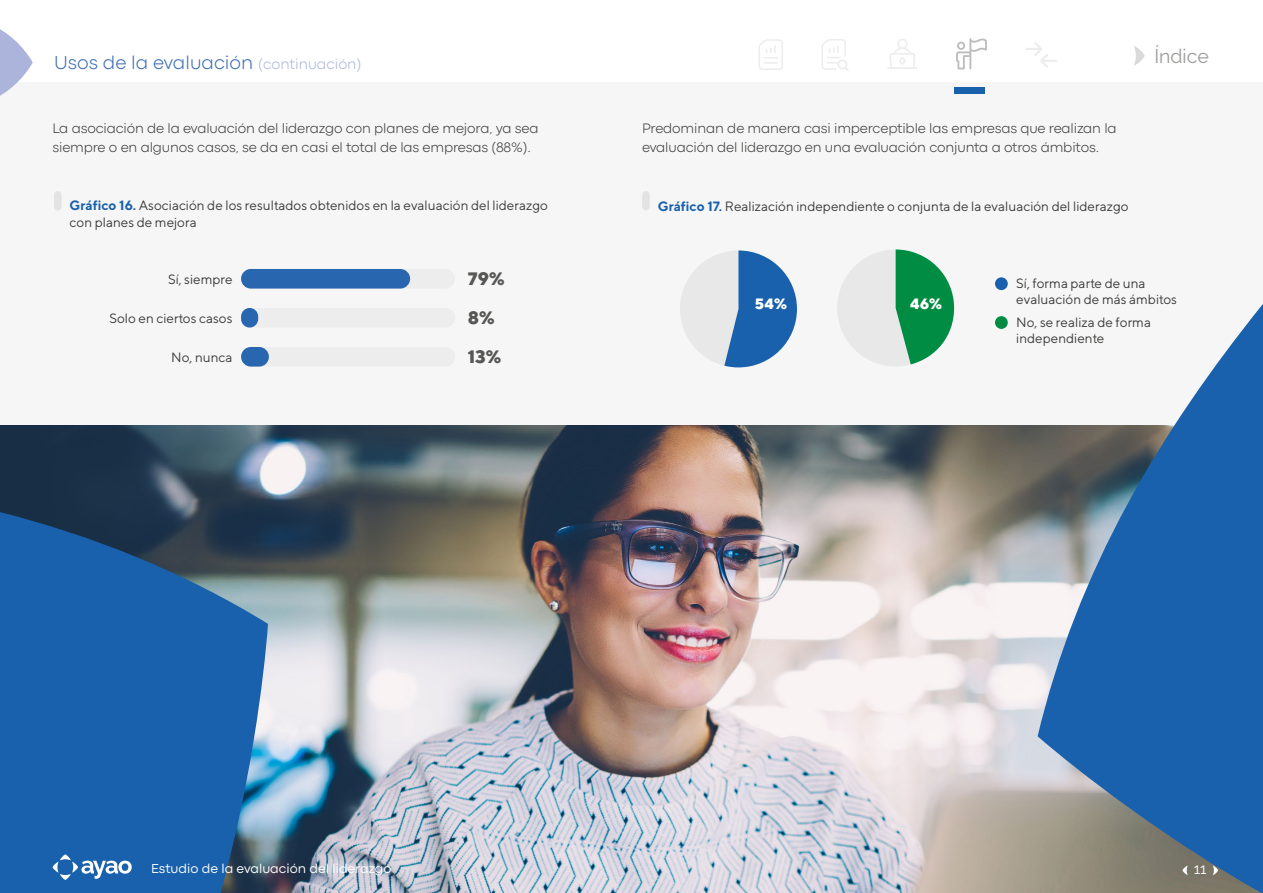
<style>
.page{position:relative;width:1263px;height:893px;background:#fff}
.page>*{position:absolute;margin:0;border:0;box-sizing:border-box;transform-origin:0 0}
.t1{font:300 19.5px "Codec Pro";color:#3a6db4}
.t2{font:19.5px "Raleway";color:#9d9d9c}
.t3{font:800 18px "TT Norms";color:#575756}
.t4{font:800 15px "TT Norms";color:#fff}
.t5{font:15px "Raleway";color:#fff}
.t6{font:300 14.25px/19.5px "Codec Pro";letter-spacing:-.01em;color:#3c3c3b}
.t7{font:13.5px/15.8px "TT Norms";color:#3c3c3b}
.t8{font:13.5px "Codec Pro News";color:#fff}
.s1{font-size:15px;color:#acb4dc}
.s2{font-weight:700;color:#1961ac}
</style>
<div class="page">
<svg style="left:1134px;top:46px;width:11px;height:20px"></svg>
<div style="left:0;top:82px;width:1263px;height:811px;background:#f6f6f6"></div>
<svg style="left:680px;top:250px;width:117px;height:117px"></svg>
<svg style="left:837px;top:249px;width:117px;height:117px"></svg>
<svg style="left:0;top:29px;width:33px;height:67px"></svg>
<div style="left:54px;top:195px;width:8px;height:12px;background:#e3e3e3"></div>
<div style="left:642px;top:195px;width:8px;height:12px;background:#e3e3e3"></div>
<div style="left:995px;top:316px;width:13px;height:13px;background:#008c43;border-radius:50%"></div>
<div style="left:995px;top:277px;width:13px;height:13px;background:#1961ac;border-radius:50%"></div>
<img style="left:0;top:425px;width:1037px;height:468px">
<svg style="left:0;top:512px;width:268px;height:381px;background:#2160a0"></svg>
<svg style="left:1037px;top:304px;width:226px;height:589px;fill:#1961ac"></svg>
<svg style="left:1213px;top:865px;width:5px;height:10px"></svg>
<svg style="left:1182px;top:865px;width:6px;height:10px"></svg>
<svg style="left:52px;top:854px;width:80px;height:26px"></svg>
<svg style="left:1026px;top:42px;width:31px;height:26px"></svg>
<svg style="left:956px;top:38px;width:31px;height:31px"></svg>
<svg style="left:888px;top:39px;width:29px;height:30px"></svg>
<svg style="left:822px;top:39px;width:27px;height:32px"></svg>
<div style="left:954px;top:87px;width:30px;height:7px;background:#1961ac"></div>
<svg style="left:759px;top:39px;width:24px;height:31px"></svg>
<div style="left:241px;top:269px;width:214px;height:20px;background:#ededed;border-radius:10px"></div>
<div style="left:241px;top:308px;width:214px;height:20px;background:#ededed;border-radius:10px"></div>
<div style="left:241px;top:347px;width:214px;height:20px;background:#ededed;border-radius:10px"></div>
<div style="left:241px;top:269px;width:169px;height:20px;background:#2966b0;border-radius:10px"></div>
<div style="left:241px;top:308px;width:17px;height:20px;background:#2966b0;border-radius:9px"></div>
<div style="left:241px;top:347px;width:28px;height:20px;background:#2966b0;border-radius:10px"></div>
<h1 class="t1" style="left:54px;top:51px;width:309px">Usos de la evaluación <span class="s1">(continuación)</span></h1>
<p class="t6" style="left:52px;top:118px;width:488px">La asociación de la evaluación del liderazgo con planes de mejora, ya sea siempre o en algunos casos, se da en casi el total de las empresas (88%).</p>
<p class="t6" style="left:642px;top:118px;width:476px">Predominan de manera casi imperceptible las empresas que realizan la evaluación del liderazgo en una evaluación conjunta a otros ámbitos.</p>
<p class="t7" style="left:70px;top:197px;width:480px;line-height:16.2px"><span class="s2">Gráfico 16.</span> Asociación de los resultados obtenidos en la evaluación del liderazgo con planes de mejora</p>
<p class="t7" style="left:658px;top:198px;width:472px"><span class="s2">Gráfico 17.</span> Realización independiente o conjunta de la evaluación del liderazgo</p>
<h1 class="t2" style="left:1154px;top:45px;width:56px">Índice</h1>
<p class="t7" style="left:168px;top:271px;width:66px">Sí, siempre</p>
<h2 class="t3" style="left:468px;top:267px;width:38px">79%</h2>
<p class="t7" style="left:109px;top:310px;width:125px">Solo en ciertos casos</p>
<h2 class="t3" style="left:468px;top:306px;width:28px">8%</h2>
<p class="t7" style="left:1016px;top:314px;width:136px">No, se realiza de forma independiente</p>
<p class="t7" style="left:1016px;top:275px;width:162px">Sí, forma parte de una evaluación de más ámbitos</p>
<p class="t4" style="left:755px;top:294px;width:33px">54%</p>
<p class="t4" style="left:910px;top:294px;width:33px">46%</p>
<p class="t7" style="left:171px;top:349px;width:63px">No, nunca</p>
<h2 class="t3" style="left:468px;top:345px;width:35px">13%</h2>
<p class="t8" style="left:151px;top:860px;width:242px">Estudio de la evaluación del liderazgo</p>
<p class="t5" style="left:1194px;top:860px;width:14px">11</p>
</div>
